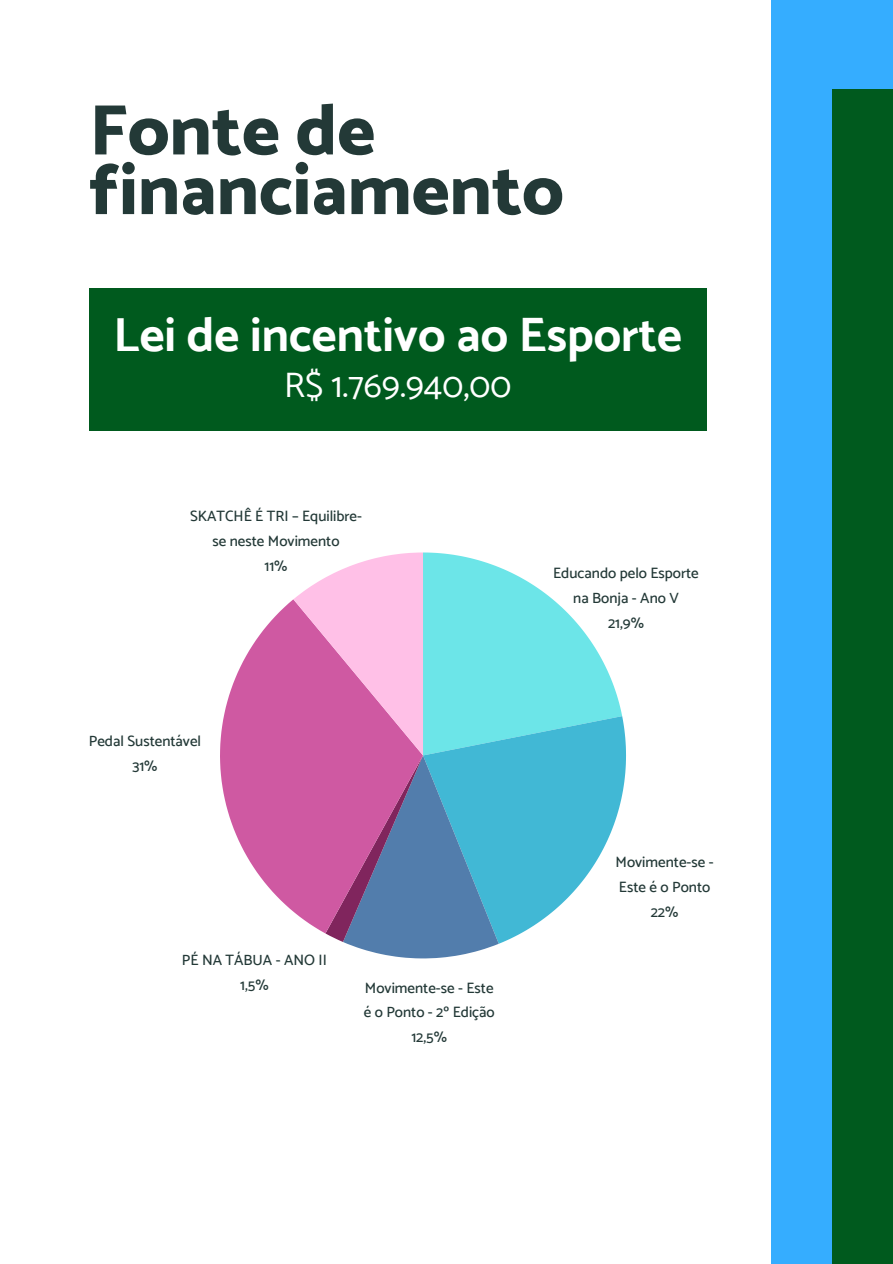
<style>
.page{position:relative;width:893px;height:1264px;background:#fff}
.page>*{position:absolute;margin:0;border:0;box-sizing:border-box;transform-origin:0 0}
.t1{font:800 72px/59.7px "Catamaran";color:#233937}
.t2{font:700 48.15px "Catamaran";color:#fff}
.t3{font:35.25px "Catamaran";color:#fff}
.t4{font:500 15px/24.8px "Catamaran";color:#233937;text-align:center}
</style>
<div class="page">
<div style="left:771px;top:0;width:121px;height:1263px;background:#35adff"></div>
<div style="left:832px;top:89px;width:60px;height:1174px;background:#005a1e"></div>
<div style="left:89px;top:288px;width:617px;height:142px;background:#005a1e"></div>
<svg style="left:220px;top:599px;width:73px;height:313px;fill:#cf59a2"></svg>
<svg style="left:293px;top:552px;width:329px;height:406px"></svg>
<h1 class="t1" style="left:89px;top:100px;width:476px">Fonte de financiamento</h1>
<h2 class="t2" style="left:113px;top:306px;width:570px">Lei de incentivo ao Esporte</h2>
<h3 class="t3" style="left:284px;top:364px;width:228px">R$ 1.769.940,00</h3>
<p class="t4" style="left:190px;top:504px;width:173px">SKATCHÊ É TRI – Equilibre&shy;se neste Movimento</p>
<p class="t4" style="left:264px;top:553px;width:25px">11%</p>
<h4 class="t4" style="left:89px;top:729px;width:114px">Pedal Sustentável</h4>
<p class="t4" style="left:132px;top:753px;width:27px">31%</p>
<p class="t4" style="left:182px;top:947px;width:146px">PÉ NA TÁBUA - ANO II</p>
<p class="t4" style="left:240px;top:972px;width:30px">1,5%</p>
<p class="t4" style="left:364px;top:975px;width:133px;text-align:left">Movimente-se - Este é o Ponto - 2º Edição</p>
<p class="t4" style="left:411px;top:1024px;width:37px">12,5%</p>
<p class="t4" style="left:553px;top:561px;width:147px">Educando pelo Esporte na Bonja - Ano V</p>
<p class="t4" style="left:608px;top:610px;width:37px">21,9%</p>
<p class="t4" style="left:615px;top:849px;width:99px;text-align:left">Movimente-se -<br>Este é o Ponto</p>
<p class="t4" style="left:650px;top:899px;width:29px">22%</p>
</div>
